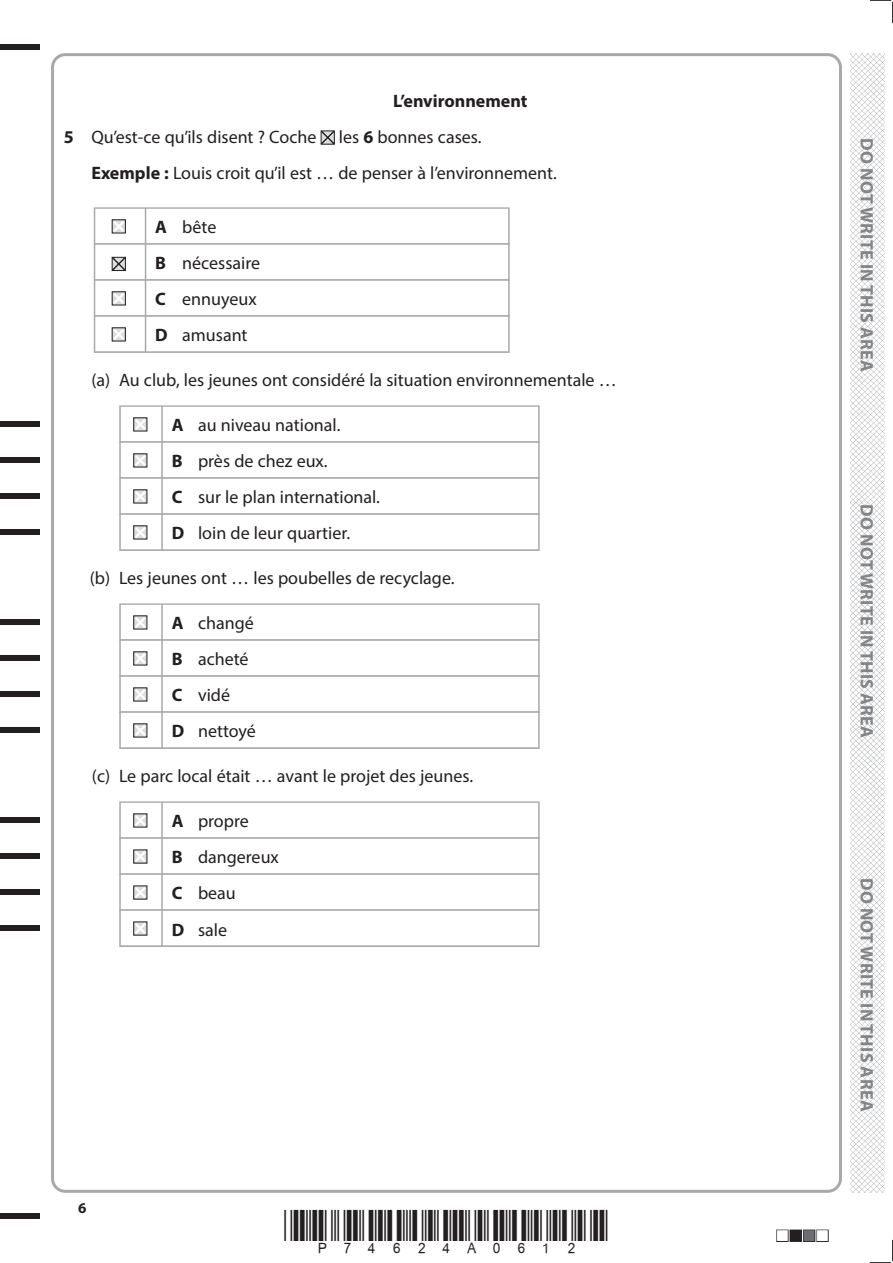
<style>
.page{position:relative;width:893px;height:1263px;background:#fff}
.page>*{position:absolute;margin:0;border:0;box-sizing:border-box;transform-origin:0 0}
.t1{font:18px/36px "Myriad Pro";color:#231f20}
.t2{font:700 18px "Myriad Pro";letter-spacing:.02em;color:#808285}
.t3{font:700 15px "Myriad Pro";color:#231f20}
.s1{font-weight:700}
</style>
<div class="page">
<div style="left:0;top:44px;width:40px;height:5px;background:#231f20"></div>
<div style="left:0;top:1214px;width:40px;height:5px;background:#231f20"></div>
<svg style="left:870px;top:0;width:23px;height:23px"></svg>
<svg style="left:870px;top:1240px;width:23px;height:23px"></svg>
<img style="left:850px;top:53px;width:34px;height:1140px">
<div style="left:94px;top:207px;width:416px;height:38px;background:#bebfc2"></div>
<div style="left:95px;top:209px;width:413px;height:34px;background:#fff"></div>
<div style="left:94px;top:243px;width:416px;height:38px;background:#bebec1"></div>
<div style="left:95px;top:245px;width:413px;height:34px;background:#fff"></div>
<div style="left:94px;top:279px;width:416px;height:38px;background:#bdbec1"></div>
<div style="left:95px;top:281px;width:413px;height:34px;background:#fff"></div>
<div style="left:94px;top:315px;width:416px;height:38px;background:#bdbdc0"></div>
<div style="left:95px;top:317px;width:413px;height:34px;background:#fff"></div>
<div style="left:119px;top:405px;width:421px;height:38px;background:#bcbcbf"></div>
<div style="left:121px;top:407px;width:417px;height:34px;background:#fff"></div>
<div style="left:119px;top:441px;width:421px;height:38px;background:#bbbcbf"></div>
<div style="left:121px;top:443px;width:417px;height:34px;background:#fff"></div>
<div style="left:119px;top:477px;width:421px;height:38px;background:#bbbcbf"></div>
<div style="left:121px;top:479px;width:417px;height:34px;background:#fff"></div>
<div style="left:119px;top:513px;width:421px;height:38px;background:#bbbbbf"></div>
<div style="left:121px;top:515px;width:417px;height:34px;background:#fff"></div>
<div style="left:119px;top:603px;width:421px;height:38px;background:#bababe"></div>
<div style="left:121px;top:605px;width:417px;height:34px;background:#fff"></div>
<div style="left:119px;top:639px;width:421px;height:38px;background:#b9babd"></div>
<div style="left:121px;top:641px;width:417px;height:34px;background:#fff"></div>
<div style="left:119px;top:675px;width:421px;height:38px;background:#b9b9bd"></div>
<div style="left:121px;top:677px;width:417px;height:34px;background:#fff"></div>
<div style="left:119px;top:711px;width:421px;height:38px;background:#b8b9bc"></div>
<div style="left:121px;top:713px;width:417px;height:34px;background:#fff"></div>
<div style="left:119px;top:801px;width:421px;height:38px;background:#b7b8bb"></div>
<div style="left:121px;top:803px;width:417px;height:34px;background:#fff"></div>
<div style="left:119px;top:837px;width:421px;height:38px;background:#b7b8bb"></div>
<div style="left:121px;top:839px;width:417px;height:34px;background:#fff"></div>
<div style="left:119px;top:873px;width:421px;height:38px;background:#b7b7bb"></div>
<div style="left:121px;top:875px;width:417px;height:34px;background:#fff"></div>
<div style="left:119px;top:909px;width:421px;height:38px;background:linear-gradient(to right,#c5c6c8,#c5c6c8)"></div>
<div style="left:121px;top:911px;width:417px;height:34px;background:#fff"></div>
<svg style="left:320px;top:130px;width:15px;height:15px"></svg>
<svg style="left:111px;top:219px;width:15px;height:15px"></svg>
<hr style="left:145px;top:208px;width:1px;height:36px;background:#a8a9ad">
<svg style="left:111px;top:256px;width:15px;height:15px"></svg>
<hr style="left:145px;top:244px;width:1px;height:36px;background:#a8a9ad">
<svg style="left:111px;top:291px;width:15px;height:15px"></svg>
<hr style="left:145px;top:280px;width:1px;height:36px;background:#a8a9ad">
<svg style="left:111px;top:327px;width:15px;height:15px"></svg>
<hr style="left:145px;top:316px;width:1px;height:36px;background:#a8a9ad">
<svg style="left:133px;top:417px;width:15px;height:15px"></svg>
<hr style="left:161px;top:406px;width:2px;height:36px;background:#a8a9ad">
<svg style="left:133px;top:453px;width:15px;height:15px"></svg>
<hr style="left:161px;top:442px;width:2px;height:36px;background:#a8a9ad">
<svg style="left:133px;top:489px;width:15px;height:15px"></svg>
<hr style="left:161px;top:478px;width:2px;height:36px;background:#a8a9ad">
<svg style="left:133px;top:525px;width:15px;height:15px"></svg>
<hr style="left:161px;top:514px;width:2px;height:36px;background:#a8a9ad">
<svg style="left:133px;top:615px;width:15px;height:15px"></svg>
<hr style="left:161px;top:604px;width:2px;height:36px;background:#a8a9ad">
<svg style="left:133px;top:651px;width:15px;height:15px"></svg>
<hr style="left:161px;top:640px;width:2px;height:36px;background:#a8a9ad">
<svg style="left:133px;top:687px;width:15px;height:15px"></svg>
<hr style="left:161px;top:676px;width:2px;height:36px;background:#a8a9ad">
<svg style="left:133px;top:723px;width:15px;height:15px"></svg>
<hr style="left:161px;top:712px;width:2px;height:36px;background:#a8a9ad">
<svg style="left:133px;top:813px;width:15px;height:15px"></svg>
<hr style="left:161px;top:802px;width:2px;height:36px;background:#a8a9ad">
<svg style="left:133px;top:849px;width:15px;height:15px"></svg>
<hr style="left:161px;top:838px;width:2px;height:36px;background:#a8a9ad">
<svg style="left:133px;top:885px;width:15px;height:15px"></svg>
<hr style="left:161px;top:874px;width:2px;height:36px;background:#a8a9ad">
<svg style="left:133px;top:921px;width:15px;height:15px"></svg>
<hr style="left:161px;top:910px;width:2px;height:36px;background:#a8a9ad">
<div style="left:0;top:421px;width:40px;height:6px;background:#231f20"></div>
<div style="left:0;top:457px;width:40px;height:6px;background:#231f20"></div>
<div style="left:0;top:493px;width:40px;height:6px;background:#231f20"></div>
<div style="left:0;top:529px;width:40px;height:6px;background:#231f20"></div>
<div style="left:0;top:619px;width:40px;height:6px;background:#231f20"></div>
<div style="left:0;top:655px;width:40px;height:6px;background:#231f20"></div>
<div style="left:0;top:691px;width:40px;height:6px;background:#231f20"></div>
<div style="left:0;top:727px;width:40px;height:6px;background:#231f20"></div>
<div style="left:0;top:817px;width:40px;height:6px;background:#231f20"></div>
<div style="left:0;top:853px;width:40px;height:6px;background:#231f20"></div>
<div style="left:0;top:889px;width:40px;height:6px;background:#231f20"></div>
<div style="left:0;top:925px;width:40px;height:6px;background:#231f20"></div>
<p class="t1" style="left:64px;top:83px;width:465px;text-indent:329px"><span class="s1">L’environnement<br>5</span> Qu’est-ce qu’ils disent ? Coche les <span class="s1">6</span> bonnes cases.</p>
<p class="t1" style="left:91px;top:155px;width:467px"><span class="s1">Exemple :</span> Louis croit qu’il est … de penser à l’environnement.</p>
<p class="t1" style="left:155px;top:209px;width:106px"><span class="s1">A</span> bête<br><span class="s1">B</span> nécessaire<br><span class="s1">C</span> ennuyeux<br><span class="s1">D</span> amusant</p>
<p class="t1" style="left:91px;top:362px;width:527px">(a) Au club, les jeunes ont considéré la situation environnementale …</p>
<p class="t1" style="left:172px;top:407px;width:210px"><span class="s1">A</span> au niveau national.<br><span class="s1">B</span> près de chez eux.<br><span class="s1">C</span> sur le plan international.<br><span class="s1">D</span> loin de leur quartier.</p>
<p class="t1" style="left:90px;top:560px;width:366px">(b) Les jeunes ont … les poubelles de recyclage.</p>
<p class="t1" style="left:172px;top:605px;width:86px"><span class="s1">A</span> changé<br><span class="s1">B</span> acheté<br><span class="s1">C</span> vidé<br><span class="s1">D</span> nettoyé</p>
<p class="t1" style="left:92px;top:758px;width:383px">(c) Le parc local était … avant le projet des jeunes.</p>
<p class="t1" style="left:172px;top:803px;width:109px"><span class="s1">A</span> propre<br><span class="s1">B</span> dangereux<br><span class="s1">C</span> beau<br><span class="s1">D</span> sale</p>
<p class="t3" style="left:78px;top:1198px;width:10px">6</p>
<p class="t2" style="left:878px;top:138px;width:235px;rotate:90deg">DO NOT WRITE IN THIS AREA</p>
<p class="t2" style="left:878px;top:504px;width:235px;rotate:90deg">DO NOT WRITE IN THIS AREA</p>
<p class="t2" style="left:878px;top:878px;width:235px;rotate:90deg">DO NOT WRITE IN THIS AREA</p>
</div>
